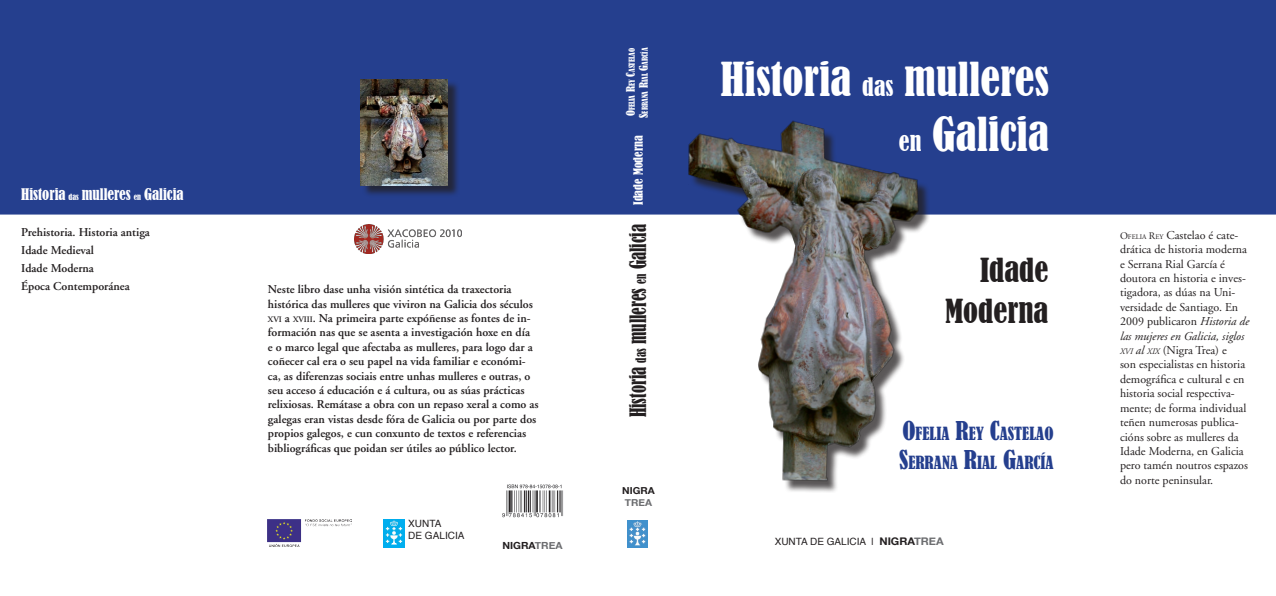
<style>
.page{position:relative;width:1276px;height:596px;background:#fff}
.page>*{position:absolute;margin:0;border:0;box-sizing:border-box;transform-origin:0 0}
.t1{font:condensed 43.9px/55px "Bernard";color:#fff;text-align:right}
.t2{font:condensed 31.1px/41px "Bernard";color:#231f20;text-align:right}
.t3{font:condensed 21.2px "Bernard";color:#231f20;scale:.8 1}
.t4{font:condensed 17px/29.2px "Bernard";color:#253f8e}
.t5{font:condensed 15px "Bernard";color:#fff}
.t6{font:600 12px/14.4px "Adobe Garamond";color:#231f20}
.t7{font:12px/14.4px "Adobe Garamond";color:#231f20}
.t8{font:condensed 12px "Bernard";letter-spacing:.005em;color:#fff}
.t9{font:10px/12px "Helvetica";color:#231f20}
.t10{font:700 9.8px "Helvetica Neue";color:#231f20;scale:1.06 1}
.t11{font:700 9.6px "Helvetica Neue";color:#231f20;scale:1.06 1}
.t12{font:700 9.6px "Helvetica Neue";color:#6c6d70;scale:1.06 1}
.t13{font:condensed 7.7px/13px "Bernard";color:#fff}
.s1{font-size:11px}
.s2{font-size:23.9px}
.s3{font-size:8px}
.s4{font-size:10px}
.s5{font-size:7px}
.s6{font-style:italic}
.s7{font-style:italic;font-size:8.4px}
.s8{font-size:13.5px}
.s9{font-size:8.4px}
.s10{font-size:24.3px}
.s11{color:#6c6d70}
.s12{font-family:"Helvetica Neue";font-weight:700;font-size:10.5px}
.s13{font-family:"Helvetica Neue";font-weight:700;font-size:10.5px;color:#6c6d70}
</style>
<div class="page">
<div style="left:0;top:0;width:1276px;height:214px;background:#253f8e"></div>
<img style="left:627px;top:520px;width:21px;height:27px">
<img style="left:383px;top:519px;width:21px;height:28px">
<img style="left:268px;top:519px;width:83px;height:27px">
<img style="left:354px;top:224px;width:107px;height:29px">
<div style="left:362px;top:81px;width:98px;height:117px;background:#231f20;opacity:.75"></div>
<img style="left:360px;top:79px;width:88px;height:106px">
<div style="left:690px;top:123px;width:240px;height:369px;background:#231f20;opacity:.75"></div>
<img style="left:681px;top:111px;width:242px;height:377px">
<img style="left:502px;top:484px;width:61px;height:34px">
<p class="t13" style="left:625px;top:118px;width:71px;rotate:-90deg"><span class="s1">O</span>FELIA <span class="s1">R</span>EY <span class="s1">C</span>ASTELAO<br><span class="s1">S</span>ERRANA <span class="s1">R</span>IAL <span class="s1">G</span>ARCÍA</p>
<h1 class="t1" style="left:720px;top:53px;width:330px">Historia <span class="s2">das</span> mulleres <span class="s2">en</span> Galicia</h1>
<p class="t8" style="left:631px;top:205px;width:71px;rotate:-90deg">Idade Moderna</p>
<p class="t5" style="left:21px;top:185px;width:164px">Historia <span class="s3">das</span> mulleres <span class="s3">en</span> Galicia</p>
<p class="t6" style="left:21px;top:223px;width:130px;line-height:18px">Prehistoria. Historia antiga<br>Idade Medieval<br>Idade Moderna<br>Época Contemporánea</p>
<p class="t7" style="left:1120px;top:228px;width:131px"><span class="s4">O</span><span class="s5">FELIA</span> <span class="s4">R</span><span class="s5">EY</span> Castelao é cate&shy;drática de historia moderna e Serrana Rial García é doutora en historia e inves&shy;tigadora, as dúas na Uni&shy;versidade de Santiago. En<br>2009 publicaron <span class="s6">Historia de las mujeres en Galicia, siglos<br></span><span class="s7">XVI</span> <span class="s6">al</span> <span class="s7">XIX</span> (Nigra Trea) e<br>son especialistas en historia demográfica e cultural e en historia social respectiva&shy;mente; de forma individual teñen numerosas publica&shy;cións sobre as mulleres da<br>Idade Moderna, en Galicia pero tamén noutros espazos do norte peninsular.</p>
<h3 class="t3" style="left:625px;top:417px;width:243px;rotate:-90deg">Historia <span class="s8">das</span> mulleres <span class="s8">en</span> Galicia</h3>
<h2 class="t2" style="left:945px;top:250px;width:105px">Idade<br>Moderna</h2>
<p class="t6" style="left:268px;top:282px;width:272px">Neste libro dase unha visión sintética da traxectoria histórica das mulleres que viviron na Galicia dos séculos <span class="s9">XVI</span> a <span class="s9">XVIII</span>. Na primeira parte expóñense as fontes de in&shy;formación nas que se asenta a investigación hoxe en día<br>e o marco legal que afectaba as mulleres, para logo dar a coñecer cal era o seu papel na vida familiar e económi&shy;ca, as diferenzas sociais entre unhas mulleres e outras, o seu acceso á educación e á cultura, ou as súas prácticas relixiosas. Remátase a obra con un repaso xeral a como as galegas eran vistas desde fóra de Galicia ou por parte dos propios galegos, e cun conxunto de textos e referencias bibliográficas que poidan ser útiles ao público lector.</p>
<h3 class="t4" style="left:899px;top:418px;width:156px"><span class="s10">O</span>FELIA <span class="s10">R</span>EY <span class="s10">C</span>ASTELAO<br><span class="s10">S</span>ERRANA <span class="s10">R</span>IAL <span class="s10">G</span>ARCÍA</h3>
<p class="t11" style="left:622px;top:484px;width:32px">NIGRA</p>
<p class="t12" style="left:625px;top:496px;width:27px">TREA</p>
<p class="t9" style="left:408px;top:516px;width:58px">XUNTA<br>DE GALICIA</p>
<p class="t10" style="left:502px;top:538px;width:58px">NIGRA<span class="s11">TREA</span></p>
<p class="t9" style="left:774px;top:535px;width:170px">XUNTA DE GALICIA | <span class="s12">NIGRA</span><span class="s13">TREA</span></p>
</div>
